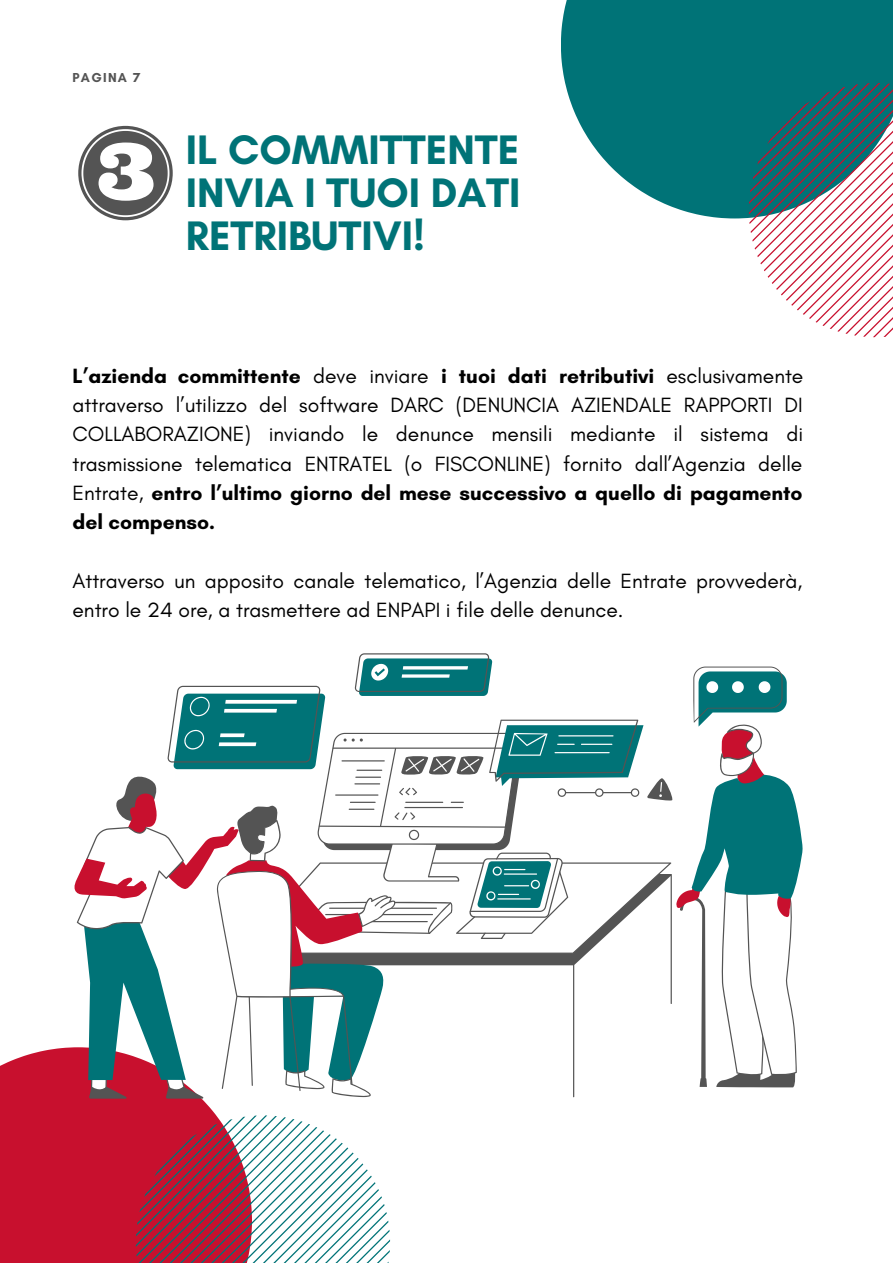
<style>
.page{position:relative;width:893px;height:1264px;background:#fff}
.page>*{position:absolute;margin:0;border:0;box-sizing:border-box;transform-origin:0 0}
.t1{font:700 42px/42.8px "Glacial Indifference";color:#007377;text-align:justify}
.t2{font:21px/29.2px "Glacial Indifference";color:#000;text-align:justify}
.t3{font:700 13.2px "Glacial Indifference";letter-spacing:.1em;color:#545454}
.s1{font-weight:700}
</style>
<div class="page">
<div style="left:561px;top:0;width:331px;height:218px;background:#007377"></div>
<svg style="left:748px;top:83px;width:144px;height:254px"></svg>
<div style="left:0;top:1047px;width:252px;height:215px;background:#c8102e"></div>
<svg style="left:136px;top:1115px;width:254px;height:147px"></svg>
<svg style="left:78px;top:126px;width:95px;height:94px"></svg>
<svg style="left:74px;top:653px;width:728px;height:445px"></svg>
<p class="t3" style="left:72px;top:69px;width:69px">PAGINA 7</p>
<h1 class="t1" style="left:186px;top:128px;width:336px">IL COMMITTENTE INVIA I TUOI DATI RETRIBUTIVI!</h1>
<p class="t2" style="left:72px;top:361px;width:732px"><span class="s1">L’azienda committente</span> deve inviare <span class="s1">i tuoi dati retributivi</span> esclusivamente attraverso l’utilizzo del software DARC (DENUNCIA AZIENDALE RAPPORTI DI COLLABORAZIONE) inviando le denunce mensili mediante il sistema di trasmissione telematica ENTRATEL (o FISCONLINE) fornito dall’Agenzia delle Entrate, <span class="s1">entro l’ultimo giorno del mese successivo a quello di pagamento del compenso.</span></p>
<p class="t2" style="left:72px;top:565px;width:731px">Attraverso un apposito canale telematico, l’Agenzia delle Entrate provvederà, entro le 24 ore, a trasmettere ad ENPAPI i file delle denunce.</p>
</div>
